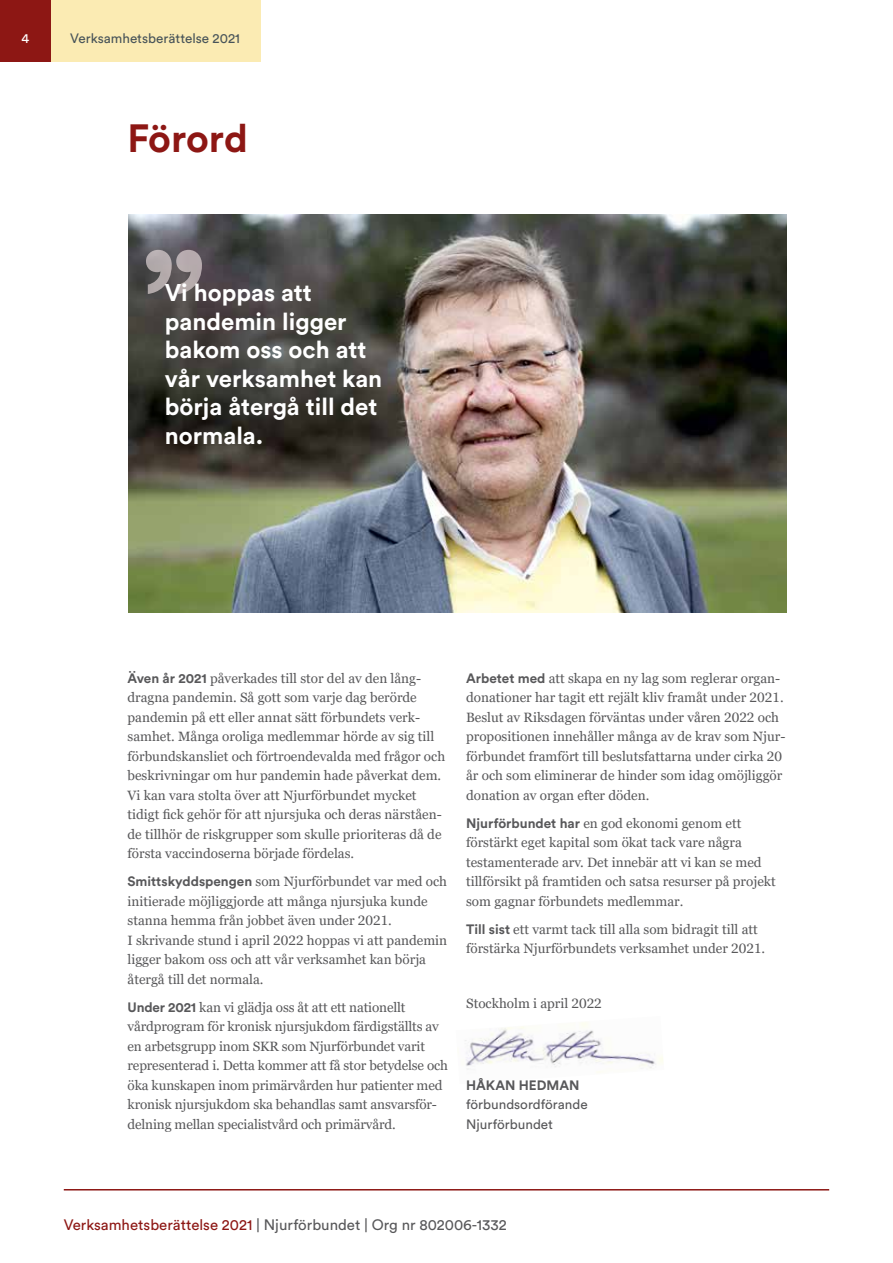
<style>
.page{position:relative;width:893px;height:1263px;background:#fff}
.page>*{position:absolute;margin:0;border:0;box-sizing:border-box;transform-origin:0 0}
.t1{font:700 39px "Circular Pro";color:#8d1714}
.t2{font:700 24px/28.5px "Circular Pro";color:#fff}
.t3{font:15px "Circular Pro";color:#58585a}
.t4{font:13.5px/19.5px "Georgia Pro";color:#58585a}
.t5{font:13.5px/19.5px "Circular Pro";color:#58585a}
.t6{font:13.5px "Circular Pro";color:#485459}
.t7{font:700 13.5px "Circular Pro";color:#58585a}
.t8{font:13.5px "Circular Pro";color:#fff}
.s1{font-family:"Circular Pro";font-weight:700}
.s2{color:#8d1714}
</style>
<div class="page">
<hr style="left:64px;top:1189px;width:765px;height:1px;background:#8d1714">
<div style="left:51px;top:0;width:209px;height:62px;background:#fbebb3"></div>
<div style="left:0;top:0;width:51px;height:62px;background:#8d1714"></div>
<img style="left:465px;top:1022px;width:198px;height:51px">
<img style="left:129px;top:215px;width:658px;height:397px">
<svg style="left:146px;top:250px;width:56px;height:44px;background:#8e8688"></svg>
<p class="t8" style="left:22px;top:29px;width:9px">4</p>
<p class="t6" style="left:70px;top:29px;width:171px">Verksamhetsberättelse 2021</p>
<h1 class="t1" style="left:128px;top:111px;width:122px">Förord</h1>
<h2 class="t2" style="left:165px;top:278px;width:219px">Vi hoppas att pandemin ligger bakom oss och att vår verksamhet kan börja återgå till det normala.</h2>
<p class="t4" style="left:128px;top:669px;width:319px"><span class="s1">Även år 2021</span> påverkades till stor del av den lång&shy;dragna pandemin. Så gott som varje dag berörde pandemin på ett eller annat sätt förbundets verk&shy;samhet. Många oroliga medlemmar hörde av sig till förbundskansliet och förtroendevalda med frågor och beskrivningar om hur pandemin hade påverkat dem.<br>Vi kan vara stolta över att Njurförbundet mycket tidigt fick gehör för att njursjuka och deras närståen&shy;de tillhör de riskgrupper som skulle prioriteras då de första vaccindoserna började fördelas.</p>
<p class="t4" style="left:128px;top:872px;width:321px"><span class="s1">Smittskyddspengen</span> som Njurförbundet var med och initierade möjliggjorde att många njursjuka kunde stanna hemma från jobbet även under 2021.<br>I skrivande stund i april 2022 hoppas vi att pandemin ligger bakom oss och att vår verksamhet kan börja återgå till det normala.</p>
<p class="t4" style="left:128px;top:998px;width:322px"><span class="s1">Under 2021</span> kan vi glädja oss åt att ett nationellt vårdprogram för kronisk njursjukdom färdigställts av en arbetsgrupp inom SKR som Njurförbundet varit representerad i. Detta kommer att få stor betydelse och öka kunskapen inom primärvården hur patienter med kronisk njursjukdom ska behandlas samt ansvarsför&shy;delning mellan specialistvård och primärvård.</p>
<p class="t4" style="left:466px;top:669px;width:321px"><span class="s1">Arbetet med</span> att skapa en ny lag som reglerar organ&shy;donationer har tagit ett rejält kliv framåt under 2021.<br>Beslut av Riksdagen förväntas under våren 2022 och propositionen innehåller många av de krav som Njur&shy;förbundet framfört till beslutsfattarna under cirka 20 år och som eliminerar de hinder som idag omöjliggör donation av organ efter döden.</p>
<p class="t4" style="left:466px;top:814px;width:311px"><span class="s1">Njurförbundet har</span> en god ekonomi genom ett förstärkt eget kapital som ökat tack vare några testamenterade arv. Det innebär att vi kan se med tillförsikt på framtiden och satsa resurser på projekt som gagnar förbundets medlemmar.</p>
<p class="t4" style="left:466px;top:920px;width:301px"><span class="s1">Till sist</span> ett varmt tack till alla som bidragit till att förstärka Njurförbundets verksamhet under 2021.</p>
<p class="t4" style="left:466px;top:994px;width:137px">Stockholm i april 2022</p>
<p class="t7" style="left:466px;top:1076px;width:115px">HÅKAN HEDMAN</p>
<p class="t5" style="left:466px;top:1094px;width:123px">förbundsordförande<br>Njurförbundet</p>
<p class="t3" style="left:64px;top:1215px;width:444px"><span class="s2">Verksamhetsberättelse 2021</span> | Njurförbundet | Org nr 802006-1332</p>
</div>
